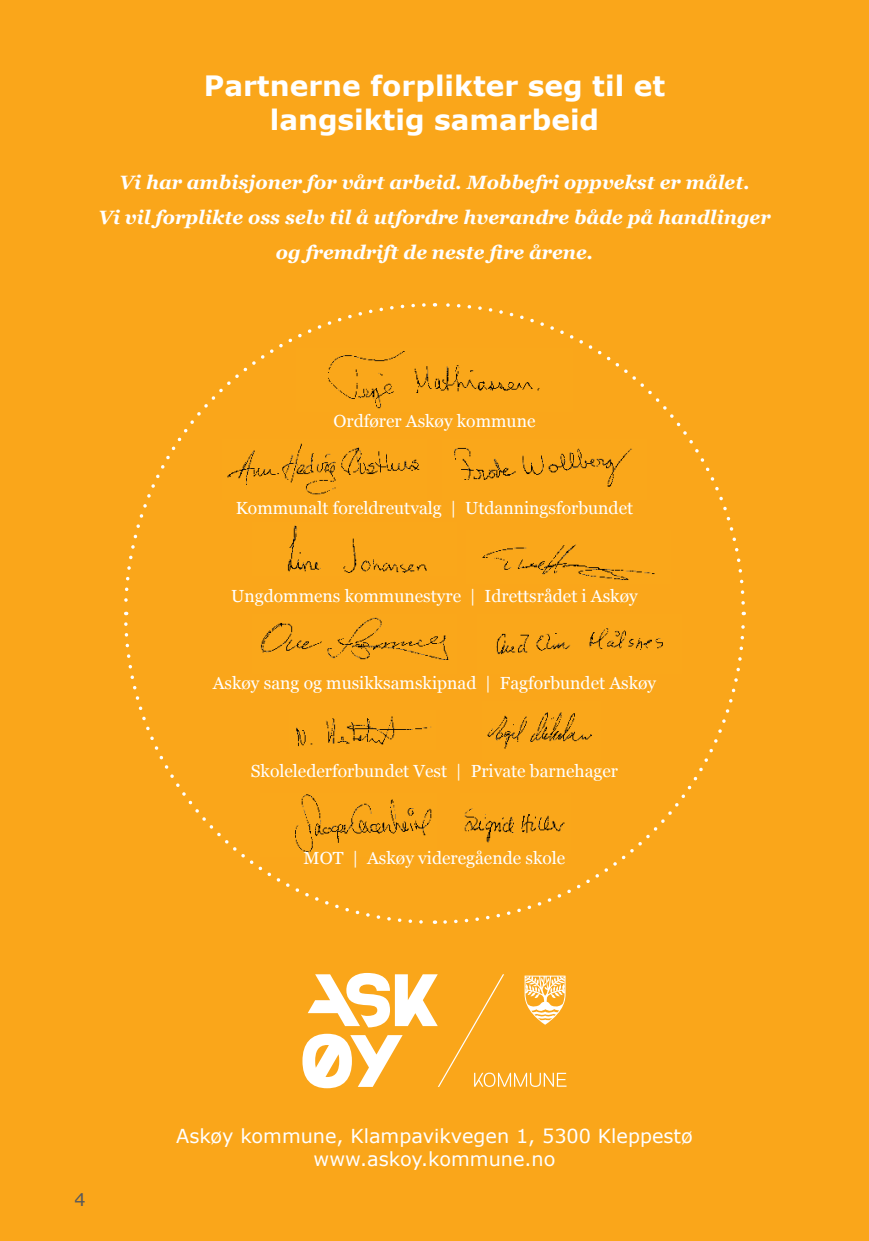
<style>
.page{position:relative;width:869px;height:1241px;background:#fff}
.page>*{position:absolute;margin:0;border:0;box-sizing:border-box;transform-origin:0 0}
.t1{font:700 28px/33.6px "Verdana";color:#fff;text-align:center}
.t2{font:italic 700 19.25px/35px "Georgia";color:#fff;text-align:center}
.t3{font:19.25px/23.1px "Verdana";color:#fff;text-align:center}
.t4{font:17.5px "Georgia";color:#fff}
.t5{font:17.5px "Verdana";color:#58595b}
</style>
<div class="page">
<div style="left:0;top:0;width:868px;height:1240px;background:#faa61a"></div>
<svg style="left:302px;top:972px;width:264px;height:116px"></svg>
<img style="left:369px;top:617px;width:72px;height:43px">
<svg style="left:441px;top:615px;width:304px;height:309px"></svg>
<svg style="left:436px;top:303px;width:309px;height:302px"></svg>
<svg style="left:124px;top:303px;width:303px;height:299px"></svg>
<svg style="left:124px;top:620px;width:308px;height:304px"></svg>
<p class="t1" style="left:204px;top:69px;width:462px">Partnerne forplikter seg til et langsiktig samarbeid</p>
<p class="t2" style="left:98px;top:164px;width:673px">Vi har ambisjoner for vårt arbeid. Mobbefri oppvekst er målet.<br>Vi vil forplikte oss selv til å utfordre hverandre både på handlinger og fremdrift de neste fire årene.</p>
<p class="t4" style="left:333px;top:408px;width:203px">Ordfører Askøy kommune</p>
<p class="t4" style="left:235px;top:495px;width:399px">Kommunalt foreldreutvalg | Utdanningsforbundet</p>
<p class="t4" style="left:231px;top:583px;width:408px">Ungdommens kommunestyre | Idrettsrådet i Askøy</p>
<p class="t4" style="left:213px;top:670px;width:444px">Askøy sang og musikksamskipnad | Fagforbundet Askøy</p>
<p class="t4" style="left:251px;top:758px;width:368px">Skolelederforbundet Vest | Private barnehager</p>
<p class="t4" style="left:303px;top:845px;width:263px">MOT | Askøy videregående skole</p>
<p class="t5" style="left:74px;top:1188px;width:13px">4</p>
<p class="t3" style="left:176px;top:1124px;width:518px">Askøy kommune, Klampavikvegen 1, 5300 Kleppestø www.askoy.kommune.no</p>
</div>
